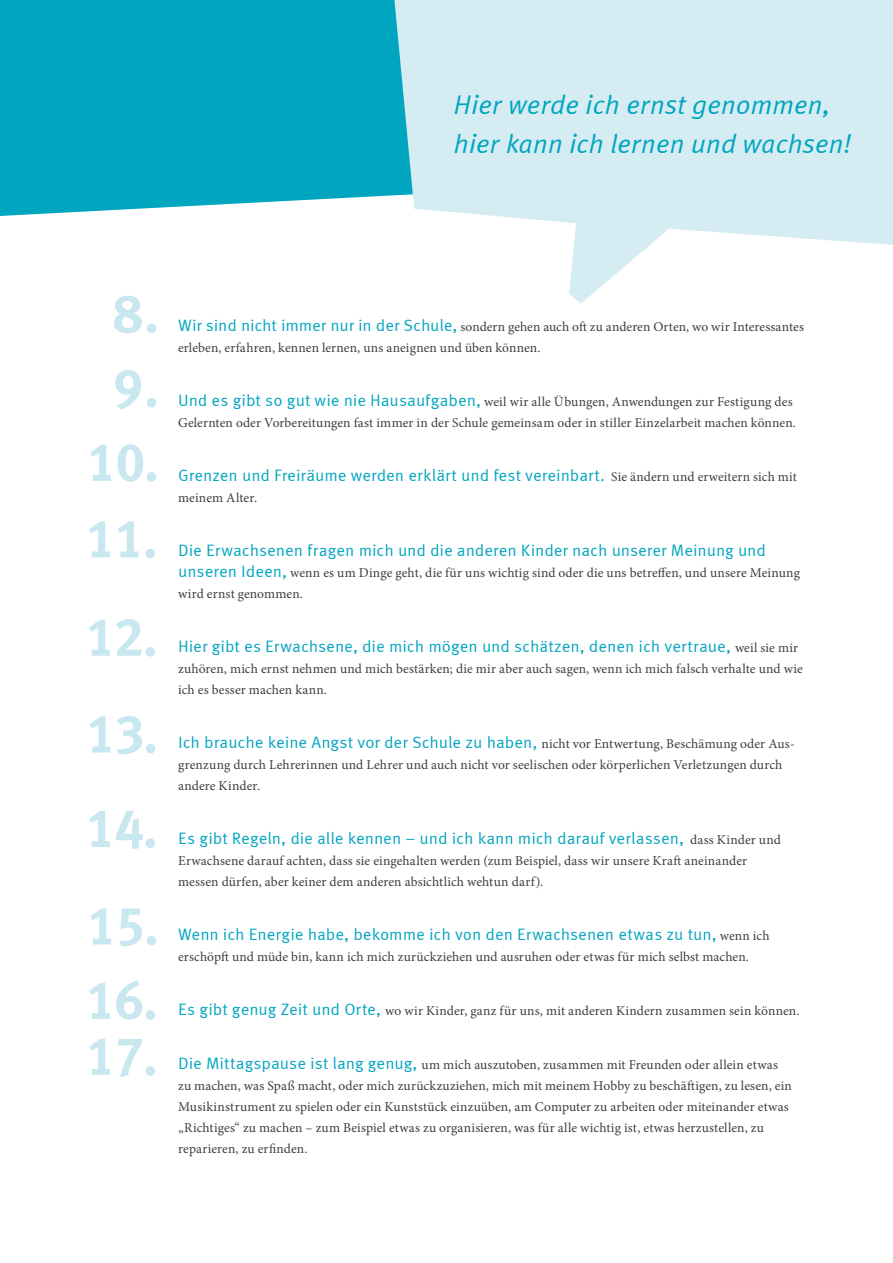
<style>
.page{position:relative;width:893px;height:1263px;background:#fff}
.page>*{position:absolute;margin:0;border:0;box-sizing:border-box;transform-origin:0 0}
.t1{font:700 54px/75px "Meta Correspondence";letter-spacing:-.05em;color:#c8e7ef;text-align:center}
.t2{font:italic 27px/39px "Meta Correspondence";letter-spacing:-.01em;color:#00a5c0}
.t3{font:16.5px "Meta Correspondence";letter-spacing:-.005em;color:#00a5c0}
.t4{font:13.5px/21px "Minion Pro";letter-spacing:.005em;color:#3e3e3f}
.s1{font-family:"Meta Correspondence";font-size:16.5px;color:#00a5c0}
.s2{font-family:"Minion Pro";font-size:13.5px;color:#3e3e3f}
</style>
<div class="page">
<div style="left:0;top:0;width:394px;height:216px;background:#00a5c0"></div>
<svg style="left:394px;top:0;width:499px;height:304px;fill:#d5edf2"></svg>
<h2 class="t2" style="left:454px;top:84px;width:400px">Hier werde ich ernst genommen, hier kann ich lernen und wachsen!</h2>
<h1 class="t1" style="left:85px;top:275px;width:76px">8.<br>9.<br>10.<br>11.</h1>
<h1 class="t1" style="left:85px;top:588px;width:76px;line-height:96.3px;text-align:justify">12.<br>13.<br>14.<br>15.</h1>
<h1 class="t1" style="left:85px;top:971px;width:75px;line-height:55.9px;text-align:left">16.<br>17.</h1>
<p class="t4" style="left:178px;top:317px;width:627px"><span class="s1">Wir sind nicht immer nur in der Schule,</span> sondern gehen auch oft zu anderen Orten, wo wir Interessantes erleben, erfahren, kennen lernen, uns aneignen und üben können.</p>
<p class="t4" style="left:178px;top:392px;width:619px"><span class="s1">Und es gibt so gut wie nie Hausaufgaben,</span> weil wir alle Übungen, Anwendungen zur Festigung des<br>Gelernten oder Vorbereitungen fast immer in der Schule gemeinsam oder in stiller Einzelarbeit machen können.</p>
<p class="t3" style="left:178px;top:466px;width:620px">Grenzen und Freiräume werden erklärt und fest vereinbart. <span class="s2">Sie ändern und erweitern sich mit</span></p>
<p class="t4" style="left:178px;top:488px;width:80px">meinem Alter.</p>
<p class="t3" style="left:178px;top:541px;width:589px">Die Erwachsenen fragen mich und die anderen Kinder nach unserer Meinung und</p>
<p class="t4" style="left:178px;top:563px;width:623px"><span class="s1">unseren Ideen,</span> wenn es um Dinge geht, die für uns wichtig sind oder die uns betreffen, und unsere Meinung wird ernst genommen.</p>
<p class="t3" style="left:178px;top:637px;width:622px">Hier gibt es Erwachsene, die mich mögen und schätzen, denen ich vertraue, <span class="s2">weil sie mir</span></p>
<p class="t4" style="left:178px;top:659px;width:626px">zuhören, mich ernst nehmen und mich bestärken; die mir aber auch sagen, wenn ich mich falsch verhalte und wie ich es besser machen kann.</p>
<p class="t3" style="left:178px;top:733px;width:618px">Ich brauche keine Angst vor der Schule zu haben, <span class="s2">nicht vor Entwertung, Beschämung oder Aus-</span></p>
<p class="t4" style="left:178px;top:755px;width:606px">grenzung durch Lehrerinnen und Lehrer und auch nicht vor seelischen oder körperlichen Verletzungen durch andere Kinder.</p>
<p class="t3" style="left:178px;top:829px;width:604px">Es gibt Regeln, die alle kennen – und ich kann mich darauf verlassen, <span class="s2">dass Kinder und</span></p>
<p class="t4" style="left:178px;top:851px;width:570px">Erwachsene darauf achten, dass sie eingehalten werden (zum Beispiel, dass wir unsere Kraft aneinander messen dürfen, aber keiner dem anderen absichtlich wehtun darf).</p>
<p class="t3" style="left:178px;top:925px;width:593px">Wenn ich Energie habe, bekomme ich von den Erwachsenen etwas zu tun, <span class="s2">wenn ich</span></p>
<p class="t4" style="left:178px;top:947px;width:572px">erschöpft und müde bin, kann ich mich zurückziehen und ausruhen oder etwas für mich selbst machen.</p>
<p class="t4" style="left:178px;top:1001px;width:623px"><span class="s1">Es gibt genug Zeit und Orte,</span> wo wir Kinder, ganz für uns, mit anderen Kindern zusammen sein können.</p>
<p class="t4" style="left:178px;top:1055px;width:615px"><span class="s1">Die Mittagspause ist lang genug,</span> um mich auszutoben, zusammen mit Freunden oder allein etwas zu machen, was Spaß macht, oder mich zurückzuziehen, mich mit meinem Hobby zu beschäftigen, zu lesen, ein Musikinstrument zu spielen oder ein Kunststück einzuüben, am Computer zu arbeiten oder miteinander etwas „Richtiges“ zu machen – zum Beispiel etwas zu organisieren, was für alle wichtig ist, etwas herzustellen, zu reparieren, zu erfinden.</p>
</div>
